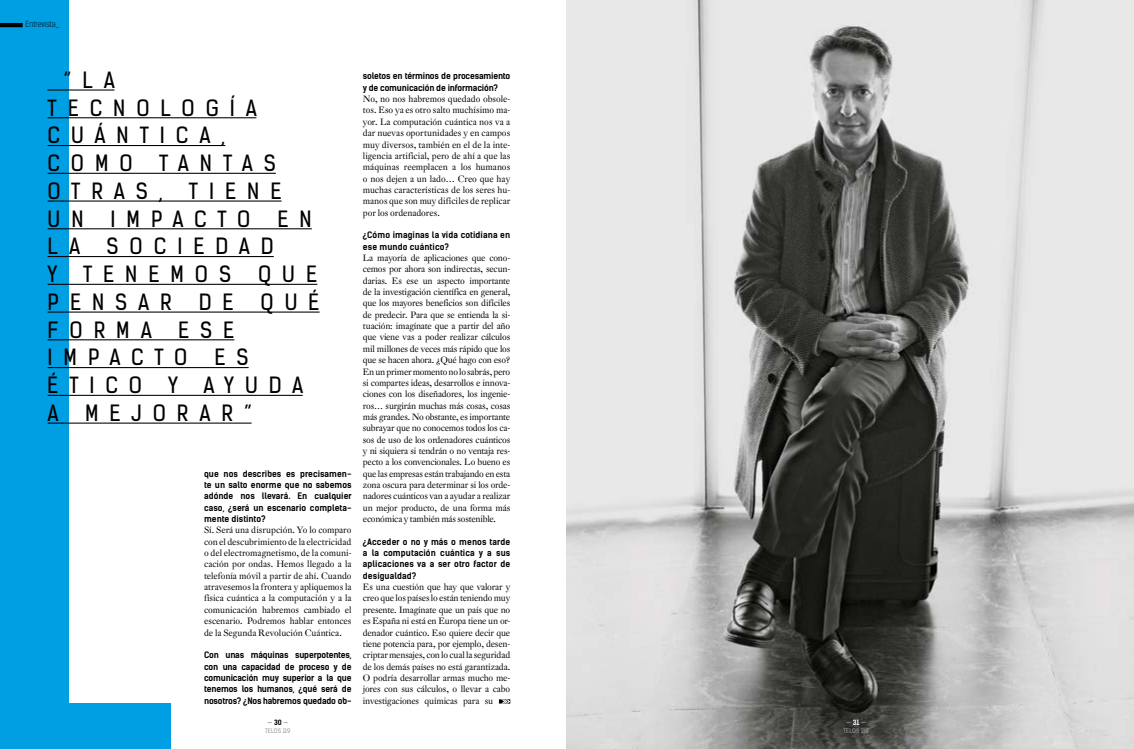
<style>
.page{position:relative;width:1134px;height:749px;background:#fff}
.page>*{position:absolute;margin:0;border:0;box-sizing:border-box;transform-origin:0 0}
.t1{font:21.3px/27.7px "Kelson Sans";letter-spacing:.515em;color:#000}
.t2{font:9px/11.3px "DTL Fleischmann D";letter-spacing:-.015em;color:#000;text-align:justify}
.t3{font:700 8.5px/11.3px "Kelson Sans";color:#000;text-align:justify}
.t4{font:700 8.5px/11.3px "Kelson Sans";letter-spacing:-.02em;color:#000}
.t5{font:300 8px "Kelson Sans";color:#000}
.t6{font:300 7px "Kelson Sans";color:#000}
.t7{font:300 7px "Kelson Sans";color:#fff}
.t8{font:6px "Kelson Sans";letter-spacing:.005em;color:#9d9d9c}
.s1{font-weight:700}
</style>
<div class="page">
<div style="left:0;top:0;width:68px;height:748px;background:#009fe3"></div>
<div style="left:0;top:703px;width:170px;height:45px;background:#009fe3"></div>
<svg style="left:499px;top:699px;width:11px;height:4px"></svg>
<hr style="left:47px;top:89px;width:67px;height:1px;background:#000">
<hr style="left:48px;top:117px;width:208px;height:1px;background:#000">
<hr style="left:48px;top:145px;width:177px;height:1px;background:#000">
<hr style="left:48px;top:173px;width:228px;height:1px;background:#000">
<hr style="left:48px;top:200px;width:234px;height:1px;background:#000">
<hr style="left:48px;top:228px;width:264px;height:1px;background:#000">
<hr style="left:48px;top:256px;width:226px;height:1px;background:#000">
<hr style="left:48px;top:284px;width:269px;height:1px;background:#000">
<hr style="left:48px;top:311px;width:272px;height:1px;background:#000">
<hr style="left:48px;top:339px;width:186px;height:1px;background:#000">
<hr style="left:48px;top:367px;width:201px;height:1px;background:#000">
<hr style="left:48px;top:394px;width:255px;height:2px;background:#000">
<hr style="left:48px;top:422px;width:204px;height:1px;background:#000">
<hr style="left:0;top:23px;width:23px;height:4px;background:#000">
<img style="left:567px;top:0;width:567px;height:748px">
<p class="t5" style="left:26px;top:19px;width:35px">Entrevista_</p>
<h1 class="t1" style="left:48px;top:66px;width:235px;text-indent:16px">“LA<br>TECNOLOGÍA<br>CUÁNTICA,<br>COMO TANTAS<br>OTRAS, TIENE<br>U N</h1>
<h1 class="t1" style="left:111px;top:205px;width:141px">IMPACTO</h1>
<h1 class="t1" style="left:277px;top:205px;width:36px">E N</h1>
<h1 class="t1" style="left:48px;top:233px;width:227px">LA SOCIEDAD<br>Y TENEMOS</h1>
<h1 class="t1" style="left:258px;top:260px;width:61px">QUE</h1>
<h1 class="t1" style="left:48px;top:288px;width:126px">PENSAR</h1>
<h1 class="t1" style="left:199px;top:288px;width:36px">D E</h1>
<h1 class="t1" style="left:261px;top:288px;width:60px">QUÉ</h1>
<h1 class="t1" style="left:48px;top:316px;width:188px">FORMA ESE<br>IMPACTO</h1>
<h1 class="t1" style="left:48px;top:343px;width:257px;text-indent:167px">E S<br>ÉTICO Y AYUDA<br>A MEJORAR”</h1>
<p class="t3" style="left:204px;top:467px;width:149px">que nos describes es precisamen&shy;te un salto enorme que no sabemos adónde nos llevará. En cualquier caso, ¿será un escenario completa&shy;mente distinto?</p>
<p class="t2" style="left:204px;top:524px;width:149px">Sí. Será una disrupción. Yo lo comparo con el descubrimiento de la electricidad o del electromagnetismo, de la comuni&shy;cación por ondas. Hemos llegado a la telefonía móvil a partir de ahí. Cuando atravesemos la frontera y apliquemos la física cuántica a la computación y a la comunicación habremos cambiado el escenario. Podremos hablar entonces de la Segunda Revolución Cuántica.</p>
<p class="t3" style="left:204px;top:649px;width:149px">Con unas máquinas superpotentes, con una capacidad de proceso y de comunicación muy superior a la que tenemos los humanos, ¿qué será de nosotros? ¿Nos habremos quedado ob-</p>
<p class="t6" style="left:268px;top:717px;width:22px">— <span class="s1">30</span> —</p>
<p class="t8" style="left:265px;top:726px;width:27px">TELOS 119</p>
<p class="t4" style="left:363px;top:71px;width:149px">soletos en términos de procesamiento y de comunicación de información?</p>
<p class="t2" style="left:363px;top:93px;width:149px">No, no nos habremos quedado obsole&shy;tos. Eso ya es otro salto muchísimo ma&shy;yor. La computación cuántica nos va a dar nuevas oportunidades y en campos muy diversos, también en el de la inte&shy;ligencia artificial, pero de ahí a que las máquinas reemplacen a los humanos o nos dejen a un lado… Creo que hay muchas características de los seres hu&shy;manos que son muy difíciles de replicar por los ordenadores.</p>
<p class="t3" style="left:363px;top:229px;width:149px">¿Cómo imaginas la vida cotidiana en ese mundo cuántico?</p>
<p class="t2" style="left:363px;top:252px;width:149px">La mayoría de aplicaciones que cono&shy;cemos por ahora son indirectas, secun&shy;darias. Es ese un aspecto importante de la investigación científica en general, que los mayores beneficios son difíciles de predecir. Para que se entienda la si&shy;tuación: imagínate que a partir del año que viene vas a poder realizar cálculos mil millones de veces más rápido que los que se hacen ahora. ¿Qué hago con eso?<br>En un primer momento no lo sabrás, pero si compartes ideas, desarrollos e innova&shy;ciones con los diseñadores, los ingenie&shy;ros… surgirán muchas más cosas, cosas más grandes. No obstante, es importante subrayar que no conocemos todos los ca&shy;sos de uso de los ordenadores cuánticos y ni siquiera si tendrán o no ventaja res&shy;pecto a los convencionales. Lo bueno es que las empresas están trabajando en esta zona oscura para determinar si los orde&shy;nadores cuánticos van a ayudar a realizar un mejor producto, de una forma más económica y también más sostenible.</p>
<p class="t3" style="left:363px;top:535px;width:149px">¿Acceder o no y más o menos tarde a la computación cuántica y a sus aplicaciones va a ser otro factor de desigualdad?</p>
<p class="t2" style="left:363px;top:581px;width:149px">Es una cuestión que hay que valorar y creo que los países lo están teniendo muy presente. Imagínate que un país que no es España ni está en Europa tiene un or&shy;denador cuántico. Eso quiere decir que tiene potencia para, por ejemplo, desen&shy;criptar mensajes, con lo cual la seguridad de los demás países no está garantizada.<br>O podría desarrollar armas mucho me&shy;jores con sus cálculos, o llevar a cabo investigaciones químicas para su</p>
<p class="t7" style="left:846px;top:717px;width:21px">— <span class="s1">31</span> —</p>
<p class="t8" style="left:843px;top:726px;width:27px">TELOS 119</p>
</div>
